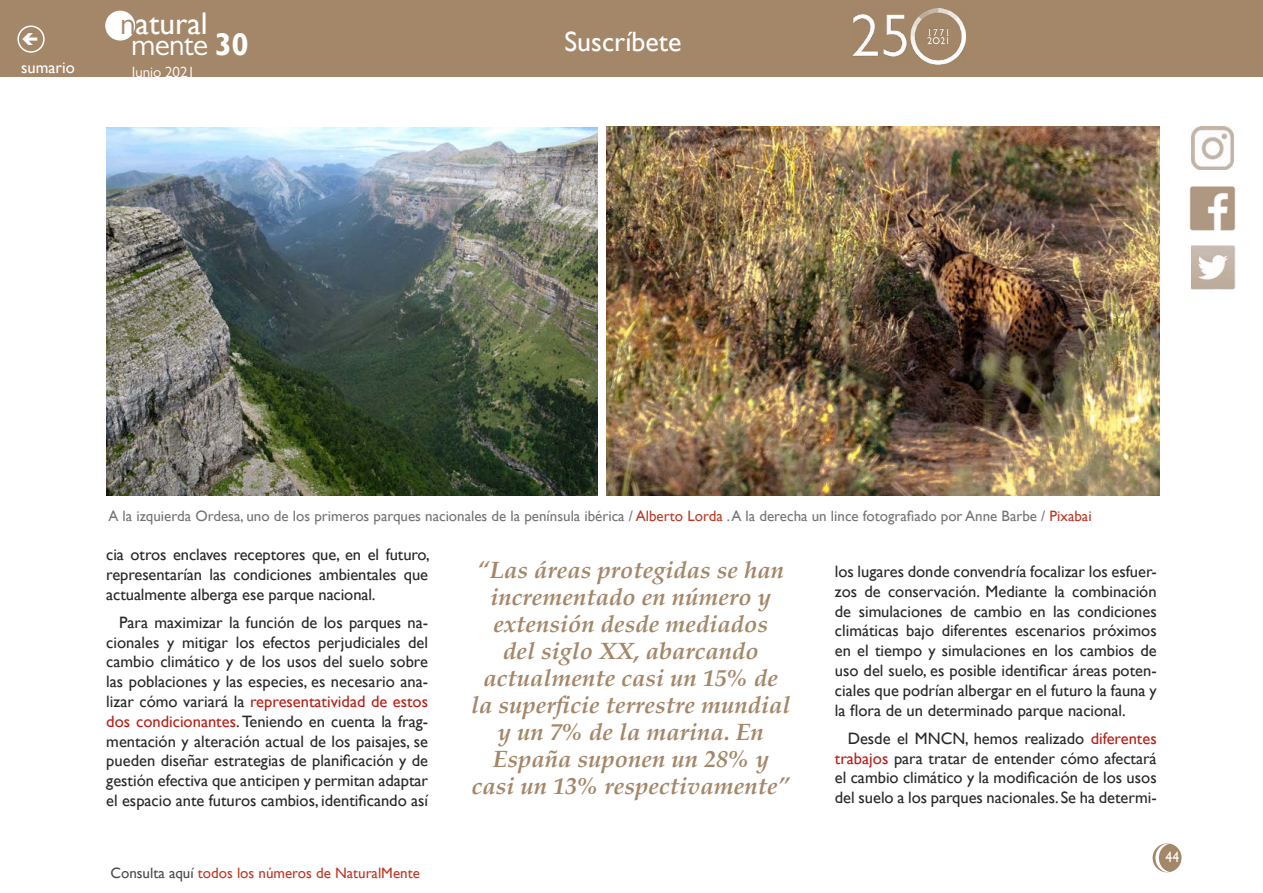
<style>
.page{position:relative;width:1263px;height:893px;background:#fff}
.page>*{position:absolute;margin:0;border:0;box-sizing:border-box;transform-origin:0 0}
.t1{font:31.35px "Gill Sans";color:#fff}
.t2{font:31.35px "Gill Sans MT Pro";letter-spacing:-.02em;color:#fff}
.t3{font:27.9px "Gill Sans";color:#fff}
.t4{font:italic 700 24px/27px "Palatino";color:#a48769;text-align:center}
.t5{font:16.5px/19.8px "Gill Sans";color:#282827;text-align:justify}
.t6{font:16.5px "Gill Sans";color:#fff}
.t7{font:15px "Gill Sans";color:#757474}
.t8{font:15px "Gill Sans";color:#bd3826}
.t9{font:15px "Gill Sans MT Pro";color:#fff}
.t10{font:15px "Gill Sans";color:#fff;scale:.9 1}
.s1{font-family:"Gill Sans MT Pro";color:#a48769}
.s2{font-family:"Gill Sans";font-weight:700}
.s3{color:#bd3826}
.s4{color:#b52017}
.s5{color:#4a4a49}
</style>
<div class="page">
<div style="left:1153px;top:844px;width:28px;height:28px;background:#a48769;border-radius:50%"></div>
<div style="left:1152px;top:843px;width:29px;height:29px;border:2px solid #a48769;border-radius:50%"></div>
<div style="left:0;top:0;width:1263px;height:77px;background:#a48769"></div>
<div style="left:106px;top:11px;width:29px;height:29px;background:#fff;border-radius:50%"></div>
<div style="left:105px;top:11px;width:30px;height:30px;border:1px solid #fff;border-radius:50%"></div>
<svg style="left:1155px;top:843px;width:15px;height:29px"></svg>
<div style="left:17px;top:26px;width:28px;height:27px;border:2px solid #fff;border-radius:50%"></div>
<img style="left:1190px;top:186px;width:45px;height:44px">
<img style="left:1191px;top:246px;width:44px;height:44px">
<img style="left:1191px;top:127px;width:42px;height:42px">
<img style="left:853px;top:9px;width:112px;height:55px">
<img style="left:606px;top:127px;width:553px;height:369px">
<img style="left:106px;top:128px;width:491px;height:368px">
<p class="t6" style="left:21px;top:58px;width:55px">sumario</p>
<h1 class="t1" style="left:120px;top:5px;width:89px"><span class="s1">n</span>atural</h1>
<h1 class="t2" style="left:131px;top:26px;width:119px">mente <span class="s2">30</span></h1>
<p class="t9" style="left:132px;top:63px;width:65px">Junio 2021</p>
<h2 class="t3" style="left:564px;top:25px;width:118px">Suscríbete</h2>
<p class="t7" style="left:108px;top:508px;width:985px">A la izquierda Ordesa, uno de los primeros parques nacionales de la península ibérica / <span class="s3">Alberto Lorda</span> . A la derecha un lince fotografiado por Anne Barbe / <span class="s3">Pixabai</span></p>
<p class="t5" style="left:106px;top:545px;width:325px">cia otros enclaves receptores que, en el futuro, representarían las condiciones ambientales que actualmente alberga ese parque nacional.</p>
<p class="t5" style="left:106px;top:613px;width:323px;text-indent:13px">Para maximizar la función de los parques na&shy;cionales y mitigar los efectos perjudiciales del cambio climático y de los usos del suelo sobre las poblaciones y las especies, es necesario ana&shy;lizar cómo variará la <span class="s4">representatividad de estos dos condicionantes</span>. Teniendo en cuenta la frag&shy;mentación y alteración actual de los paisajes, se pueden diseñar estrategias de planificación y de gestión efectiva que anticipen y permitan adaptar el espacio ante futuros cambios, identificando así</p>
<h3 class="t4" style="left:471px;top:557px;width:321px">“Las áreas protegidas se han incrementado en número y extensión desde mediados<br>del siglo XX, abarcando actualmente casi un 15% de la superficie terrestre mundial y un 7% de la marina. En<br>España suponen un 28% y casi un 13% respectivamente”</h3>
<p class="t5" style="left:835px;top:562px;width:323px">los lugares donde convendría focalizar los esfuer&shy;zos de conservación. Mediante la combinación de simulaciones de cambio en las condiciones climáticas bajo diferentes escenarios próximos en el tiempo y simulaciones en los cambios de uso del suelo, es posible identificar áreas poten&shy;ciales que podrían albergar en el futuro la fauna y la flora de un determinado parque nacional.</p>
<p class="t5" style="left:835px;top:729px;width:323px;text-indent:13px">Desde el MNCN, hemos realizado <span class="s4">diferentes trabajos</span> para tratar de entender cómo afectará el cambio climático y la modificación de los usos del suelo a los parques nacionales. Se ha determi-</p>
<p class="t8" style="left:110px;top:864px;width:311px"><span class="s5">Consulta aquí</span> todos los números de NaturalMente</p>
<p class="t10" style="left:1165px;top:849px;width:16px">44</p>
</div>
